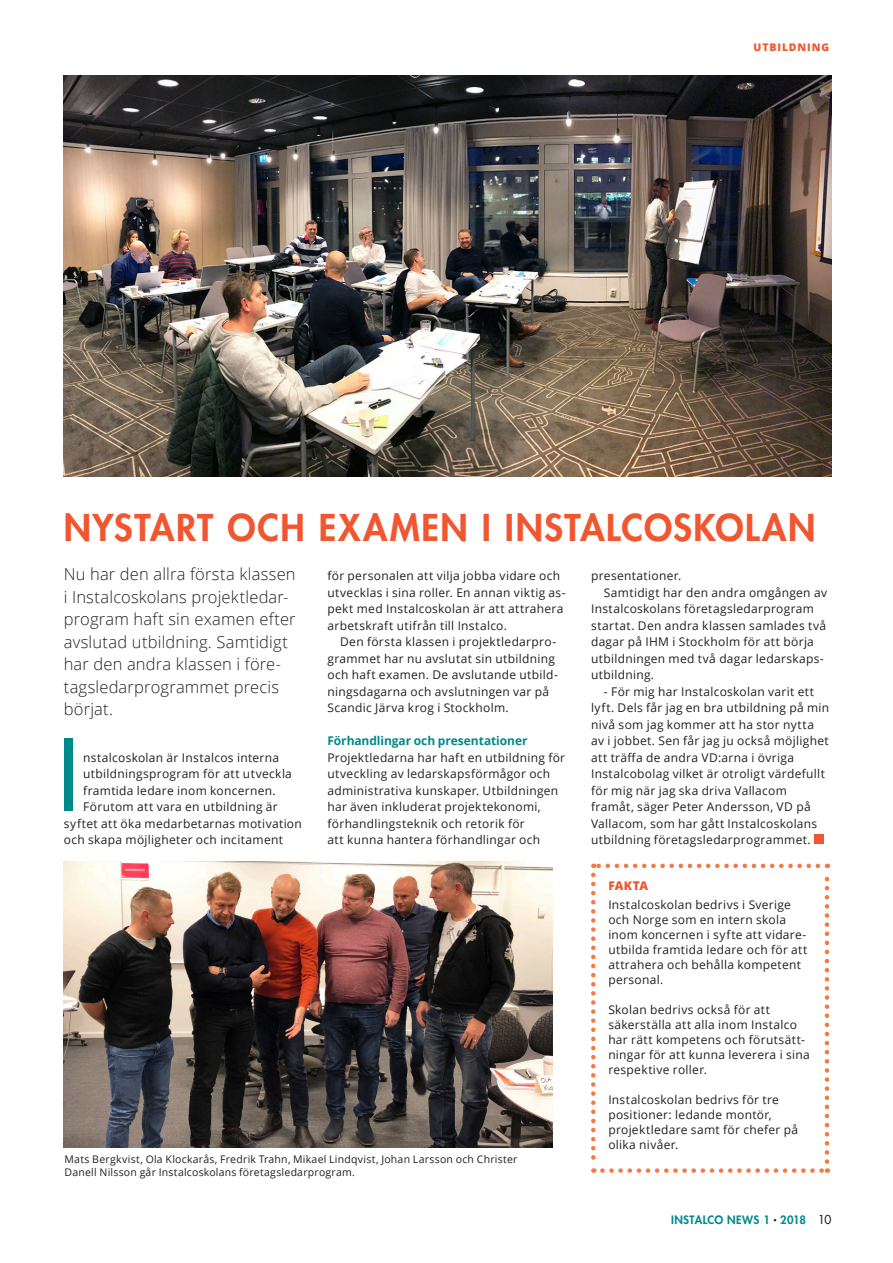
<style>
.page{position:relative;width:893px;height:1263px;background:#fff}
.page>*{position:absolute;margin:0;border:0;box-sizing:border-box;transform-origin:0 0}
.Bröd_Open_med_Anfang{font:101.7px "Open Sans";color:#00898a}
.Rubrik_VERSALT_Mediu{font:800 36px "Futura Std";letter-spacing:.04em;color:#f05630}
.Ingress{font:300 16.5px/22.5px "Open Sans";letter-spacing:.01em;color:#231f20}
.Bröd_Open_indrag_stö{font:12px/16.5px "Open Sans";letter-spacing:.025em;color:#231f20}
.Bröd_Open_FAKTA{font:12px/15px "Open Sans";letter-spacing:.025em;color:#231f20}
.Bröd_Open_med_Anfang-2{font:12px/16.5px "Open Sans";letter-spacing:.025em;color:#231f20}
.Bröd_Open_stödraster{font:12px/16.5px "Open Sans";letter-spacing:.025em;color:#231f20}
.Mellanrubrik_2{font:700 12px "Open Sans";letter-spacing:-.005em;color:#00898a}
.RUBRIK_Open_FAKTA{font:800 12px "Open Sans";letter-spacing:.015em;color:#f05630}
.t1{font:800 11.25px "Futura Std";letter-spacing:.03em;color:#00898a}
.Bildtext_Svart{font:10.5px/13.5px "Open Sans";letter-spacing:.02em;color:#231f20}
.t2{font:800 10.5px "Open Sans";letter-spacing:.085em;color:#f05630}
.s1{font-family:"Open Sans";font-weight:400;font-size:10.5px;color:#231f20}
.s2{font-weight:500;font-size:12px;color:#231f20}
</style>
<div class="page">
<div style="left:814px;top:835px;width:10px;height:9px;background:#f05630"></div>
<svg style="left:591px;top:875px;width:5px;height:298px"></svg>
<svg style="left:602px;top:1168px;width:226px;height:5px"></svg>
<svg style="left:825px;top:864px;width:4px;height:297px"></svg>
<svg style="left:593px;top:864px;width:225px;height:4px"></svg>
<img style="left:64px;top:76px;width:767px;height:400px">
<img style="left:64px;top:861px;width:488px;height:286px">
<p class="t2" style="left:753px;top:39px;width:77px">UTBILDNING</p>
<p class="Rubrik_VERSALT_Mediu" style="left:64px;top:505px;width:753px">NYSTART OCH EXAMEN I INSTALCOSKOLAN</p>
<p class="Ingress" style="left:64px;top:562px;width:233px">Nu har den allra första klassen i Instalcoskolans projektledar&shy;program haft sin examen efter avslutad utbildning. Samtidigt har den andra klassen i före&shy;tagsledarprogrammet precis börjat.</p>
<p class="Bröd_Open_med_Anfang" style="left:54px;top:704px;width:30px">I</p>
<p class="Bröd_Open_med_Anfang-2" style="left:83px;top:749px;width:198px">nstalcoskolan är Instalcos interna</p>
<p class="Bröd_Open_med_Anfang-2" style="left:83px;top:765px;width:210px">utbildningsprogram för att utveckla</p>
<p class="Bröd_Open_med_Anfang-2" style="left:83px;top:782px;width:194px">framtida ledare inom koncernen.</p>
<p class="Bröd_Open_med_Anfang-2" style="left:83px;top:798px;width:196px">Förutom att vara en utbildning är</p>
<p class="Bröd_Open_med_Anfang-2" style="left:64px;top:815px;width:240px">syftet att öka medarbetarnas motivation</p>
<p class="Bröd_Open_med_Anfang-2" style="left:64px;top:831px;width:221px">och skapa möjligheter och incitament</p>
<p class="Bröd_Open_med_Anfang-2" style="left:327px;top:567px;width:240px">för personalen att vilja jobba vidare och utvecklas i sina roller. En annan viktig as&shy;pekt med Instalcoskolan är att attrahera arbetskraft utifrån till Instalco.</p>
<p class="Bröd_Open_indrag_stö" style="left:327px;top:633px;width:232px;text-indent:13px">Den första klassen i projektledarpro&shy;grammet har nu avslutat sin utbildning och haft examen. De avslutande utbild&shy;ningsdagarna och avslutningen var på Scandic Järva krog i Stockholm.</p>
<p class="Mellanrubrik_2" style="left:327px;top:732px;width:202px">Förhandlingar och presentationer</p>
<p class="Bröd_Open_stödraster" style="left:327px;top:749px;width:239px">Projektledarna har haft en utbildning för utveckling av ledarskapsförmågor och administrativa kunskaper. Utbildningen har även inkluderat projektekonomi, förhandlingsteknik och retorik för<br>att kunna hantera förhandlingar och</p>
<p class="Bildtext_Svart" style="left:65px;top:1152px;width:454px">Mats Bergkvist, Ola Klockarås, Fredrik Trahn, Mikael Lindqvist, Johan Larsson och Christer<br>Danell Nilsson går Instalcoskolans företagsledarprogram.</p>
<p class="Bröd_Open_stödraster" style="left:591px;top:567px;width:92px">presentationer.</p>
<p class="Bröd_Open_indrag_stö" style="left:591px;top:584px;width:237px;text-indent:13px">Samtidigt har den andra omgången av Instalcoskolans företagsledarprogram startat. Den andra klassen samlades två dagar på IHM i Stockholm för att börja utbildningen med två dagar ledarskaps&shy;utbildning.</p>
<p class="Bröd_Open_indrag_stö" style="left:591px;top:683px;width:240px;text-indent:13px">- För mig har Instalcoskolan varit ett lyft. Dels får jag en bra utbildning på min nivå som jag kommer att ha stor nytta av i jobbet. Sen får jag ju också möjlighet att träffa de andra VD:arna i övriga Instalcobolag vilket är otroligt värdefullt för mig när jag ska driva Vallacom framåt, säger Peter Andersson, VD på Vallacom, som har gått Instalcoskolans utbildning företagsledarprogrammet.</p>
<p class="RUBRIK_Open_FAKTA" style="left:608px;top:876px;width:41px">FAKTA</p>
<p class="Bröd_Open_FAKTA" style="left:608px;top:897px;width:201px">Instalcoskolan bedrivs i Sverige och Norge som en intern skola inom koncernen i syfte att vidare&shy;utbilda framtida ledare och för att attrahera och behålla kompetent personal.</p>
<p class="Bröd_Open_FAKTA" style="left:608px;top:1002px;width:203px">Skolan bedrivs också för att säkerställa att alla inom Instalco har rätt kompetens och förutsätt&shy;ningar för att kunna leverera i sina respektive roller.</p>
<p class="Bröd_Open_FAKTA" style="left:608px;top:1092px;width:191px">Instalcoskolan bedrivs för tre positioner: ledande montör, projektledare samt för chefer på olika nivåer.</p>
<p class="t1" style="left:671px;top:1212px;width:162px">INSTALCO NEWS 1 <span class="s1">•</span> 2018 <span class="s2">10</span></p>
</div>
